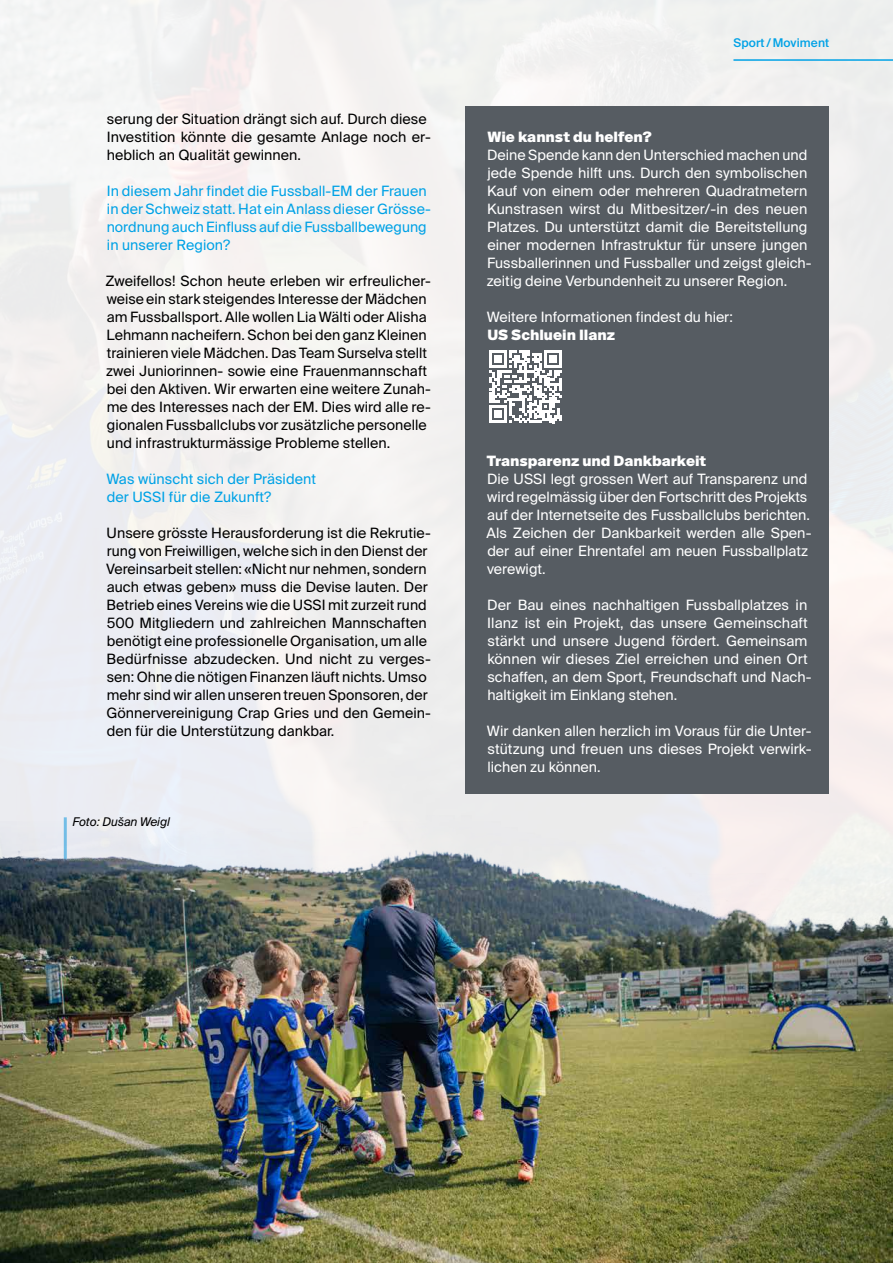
<style>
.page{position:relative;width:893px;height:1263px;background:#fff}
.page>*{position:absolute;margin:0;border:0;box-sizing:border-box;transform-origin:0 0}
.t1{font:14.25px/18px "Suisse Intl";letter-spacing:.005em;color:#000}
.t2{font:14.25px/18px "Suisse Intl";color:#fff}
.t3{font:14.25px/18px "Suisse Intl";letter-spacing:.005em;color:#00a2e6}
.t4{font:900 14.25px "Suisse Intl";color:#fff}
.t5{font:italic 12px "Suisse Intl";color:#000}
.t6{font:500 12px "Suisse Intl";letter-spacing:.01em;color:#00a2e6}
</style>
<div class="page">
<div style="left:0;top:0;width:893px;height:741px;background:#f2f0f1"></div>
<hr style="left:733px;top:59px;width:160px;height:2px;background:#00a2e6">
<img style="left:0;top:741px;width:893px;height:522px">
<div style="left:466px;top:106px;width:363px;height:688px;background:#565c62"></div>
<svg style="left:489px;top:350px;width:73px;height:73px"></svg>
<p class="t1" style="left:107px;top:110px;width:326px">serung der Situation drängt sich auf. Durch diese<br>Investition könnte die gesamte Anlage noch er&shy;heblich an Qualität gewinnen.</p>
<p class="t3" style="left:107px;top:182px;width:326px">In diesem Jahr findet die Fussball-EM der Frauen in der Schweiz statt. Hat ein Anlass dieser Grösse&shy;nordnung auch Einfluss auf die Fussballbewegung in unserer Region?</p>
<p class="t1" style="left:105px;top:272px;width:327px">Zweifellos! Schon heute erleben wir erfreulicher&shy;weise ein stark steigendes Interesse der Mädchen am Fussballsport. Alle wollen Lia Wälti oder Alisha Lehmann nacheifern. Schon bei den ganz Kleinen trainieren viele Mädchen. Das Team Surselva stellt zwei Juniorinnen- sowie eine Frauenmannschaft bei den Aktiven. Wir erwarten eine weitere Zunah&shy;me des Interesses nach der EM. Dies wird alle re&shy;gionalen Fussballclubs vor zusätzliche personelle und infrastrukturmässige Probleme stellen.</p>
<p class="t3" style="left:106px;top:470px;width:211px">Was wünscht sich der Präsident der USSI für die Zukunft?</p>
<p class="t1" style="left:106px;top:524px;width:326px">Unsere grösste Herausforderung ist die Rekrutie&shy;rung von Freiwilligen, welche sich in den Dienst der Vereinsarbeit stellen: «Nicht nur nehmen, sondern auch etwas geben» muss die Devise lauten. Der Betrieb eines Vereins wie die USSI mit zurzeit rund 500 Mitgliedern und zahlreichen Mannschaften benötigt eine professionelle Organisation, um alle Bedürfnisse abzudecken. Und nicht zu verges&shy;sen: Ohne die nötigen Finanzen läuft nichts. Umso mehr sind wir allen unseren treuen Sponsoren, der Gönnervereinigung Crap Gries und den Gemein&shy;den für die Unterstützung dankbar.</p>
<p class="t5" style="left:72px;top:815px;width:99px">Foto: Dušan Weigl</p>
<p class="t6" style="left:733px;top:35px;width:97px">Sport/Moviment</p>
<p class="t4" style="left:487px;top:129px;width:166px">Wie kannst du helfen?</p>
<p class="t2" style="left:487px;top:146px;width:326px">Deine Spende kann den Unterschied machen und jede Spende hilft uns. Durch den symbolischen Kauf von einem oder mehreren Quadratmetern Kunstrasen wirst du Mitbesitzer/-in des neuen Platzes. Du unterstützt damit die Bereitstellung einer modernen Infrastruktur für unsere jungen Fussballerinnen und Fussballer und zeigst gleich&shy;zeitig deine Verbundenheit zu unserer Region.</p>
<p class="t2" style="left:487px;top:308px;width:247px">Weitere Informationen findest du hier:</p>
<p class="t4" style="left:487px;top:327px;width:129px">US Schluein Ilanz</p>
<p class="t4" style="left:487px;top:453px;width:221px">Transparenz und Dankbarkeit</p>
<p class="t2" style="left:487px;top:470px;width:327px">Die USSI legt grossen Wert auf Transparenz und wird regelmässig über den Fortschritt des Projekts auf der Internetseite des Fussballclubs berichten.<br>Als Zeichen der Dankbarkeit werden alle Spen&shy;der auf einer Ehrentafel am neuen Fussballplatz verewigt.</p>
<p class="t2" style="left:487px;top:596px;width:326px">Der Bau eines nachhaltigen Fussballplatzes in Ilanz ist ein Projekt, das unsere Gemeinschaft stärkt und unsere Jugend fördert. Gemeinsam können wir dieses Ziel erreichen und einen Ort schaffen, an dem Sport, Freundschaft und Nach&shy;haltigkeit im Einklang stehen.</p>
<p class="t2" style="left:487px;top:722px;width:326px;text-align:justify">Wir danken allen herzlich im Voraus für die Unter&shy;stützung und freuen uns dieses Projekt verwirk&shy;lichen zu können.</p>
</div>
